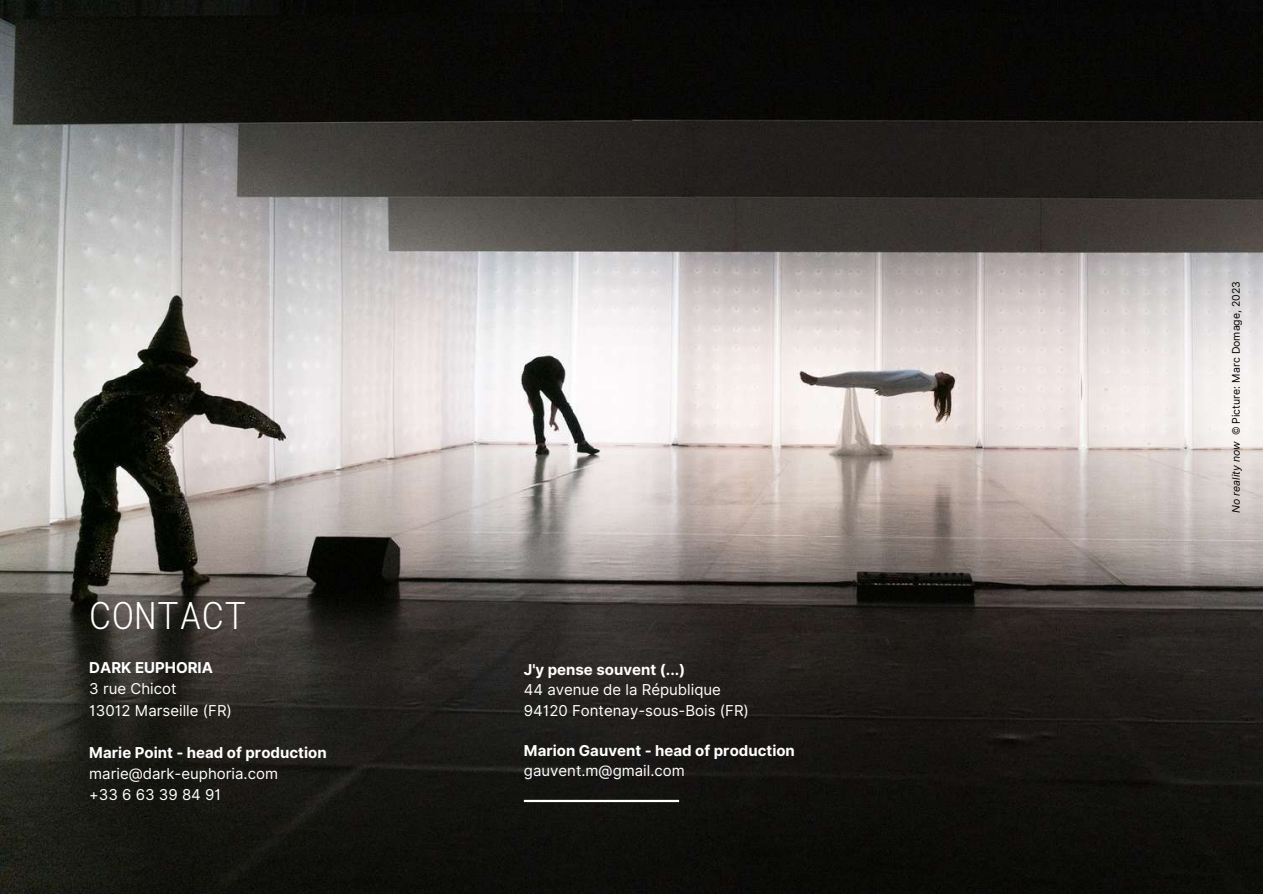
<style>
.page{position:relative;width:1263px;height:894px;background:#fff}
.page>*{position:absolute;margin:0;border:0;box-sizing:border-box;transform-origin:0 0}
.t1{font:300 37.5px "Roboto Mono";color:#fff}
.t2{font:15px/21px "Inter";color:#fff}
.t3{font:700 15px "Inter";color:#fff}
.t4{font:10.5px "Inter";color:#000}
.s1{font-style:italic}
</style>
<div class="page">
<img style="left:0;top:0;width:1263px;height:893px">
<hr style="left:524px;top:799px;width:155px;height:2px;background:#fff">
<h1 class="t1" style="left:89px;top:590px;width:159px">CONTACT</h1>
<p class="t3" style="left:89px;top:659px;width:125px">DARK EUPHORIA</p>
<p class="t2" style="left:89px;top:678px;width:144px">3 rue Chicot<br>13012 Marseille (FR)</p>
<p class="t3" style="left:89px;top:742px;width:239px">Marie Point - head of production</p>
<p class="t2" style="left:89px;top:762px;width:190px">marie@dark-euphoria.com +33 6 63 39 84 91</p>
<p class="t3" style="left:524px;top:660px;width:163px">J'y pense souvent (...)</p>
<p class="t2" style="left:524px;top:679px;width:227px;line-height:20.2px">44 avenue de la République<br>94120 Fontenay-sous-Bois (FR)</p>
<p class="t3" style="left:524px;top:741px;width:273px">Marion Gauvent - head of production</p>
<p class="t2" style="left:524px;top:760px;width:162px">gauvent.m@gmail.com</p>
<p class="t4" style="left:1230px;top:512px;width:233px;rotate:-90deg"><span class="s1">No reality now</span> © Picture: Marc Domage, 2023</p>
</div>
